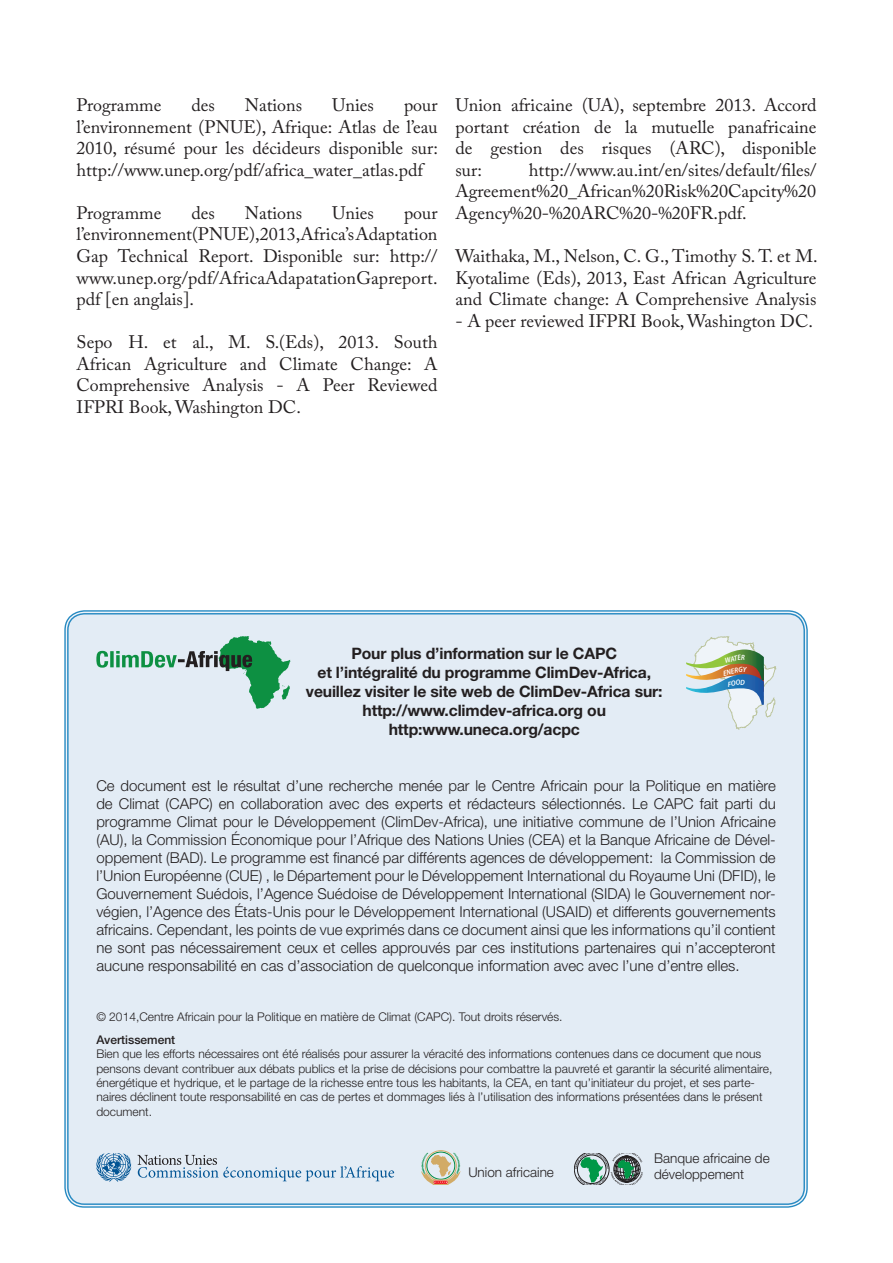
<style>
.page{position:relative;width:893px;height:1263px;background:#fff}
.page>*{position:absolute;margin:0;border:0;box-sizing:border-box;transform-origin:0 0}
.AA_body_text{font:18px/21.6px "Adobe Caslon Pro";color:#231f20;text-align:justify}
.t1{font:700 15.75px/18.9px "Helvetica Neue LT Std";letter-spacing:-.01em;color:#231f20;text-align:center}
.t2{font:300 15px/18px "Helvetica Neue LT Std";color:#231f20;text-align:justify}
.t3{font:300 13.5px/16.2px "Helvetica Neue LT Std";color:#231f20}
.t4{font:300 12px/14.4px "Helvetica Neue LT Std";color:#231f20}
.t5{font:500 12px "Helvetica Neue LT Std";color:#231f20}
.t6{font:italic 600 semi-condensed 7.5px "Myriad Pro";color:#fff}
</style>
<div class="page">
<div style="left:66px;top:612px;width:740px;height:593px;background:#e3ecf5;border-radius:18px"></div>
<svg style="left:137px;top:1155px;width:257px;height:26px"></svg>
<svg style="left:96px;top:1153px;width:35px;height:29px"></svg>
<div style="left:425px;top:1150px;width:31px;height:31px;border:1px solid #d2ab66;border-radius:50%"></div>
<svg style="left:421px;top:1152px;width:40px;height:32px"></svg>
<svg style="left:574px;top:1153px;width:69px;height:32px"></svg>
<svg style="left:96px;top:636px;width:195px;height:73px"></svg>
<svg style="left:686px;top:636px;width:90px;height:93px"></svg>
<p class="AA_body_text" style="left:77px;top:94px;width:86px">Programme</p>
<p class="AA_body_text" style="left:191px;top:94px;width:25px">des</p>
<p class="AA_body_text" style="left:245px;top:94px;width:59px">Nations</p>
<p class="AA_body_text" style="left:332px;top:94px;width:43px">Unies</p>
<p class="AA_body_text" style="left:77px;top:94px;width:363px;text-indent:327px">pour l’environnement (PNUE), Afrique: Atlas de l’eau 2010, résumé pour les décideurs disponible sur: http://www.unep.org/pdf/africa_water_atlas.pdf</p>
<p class="AA_body_text" style="left:77px;top:202px;width:86px">Programme</p>
<p class="AA_body_text" style="left:191px;top:202px;width:25px">des</p>
<p class="AA_body_text" style="left:245px;top:202px;width:59px">Nations</p>
<p class="AA_body_text" style="left:332px;top:202px;width:43px">Unies</p>
<p class="AA_body_text" style="left:77px;top:202px;width:363px;text-indent:327px">pour l’environnement(PNUE), 2013, Africa’s Adaptation Gap Technical Report. Disponible sur: http:// www.unep.org/pdf/AfricaAdapatationGapreport. pdf [en anglais].</p>
<p class="AA_body_text" style="left:77px;top:331px;width:362px">Sepo H. et al., M. S.(Eds), 2013. South African Agriculture and Climate Change: A Comprehensive Analysis - A Peer Reviewed IFPRI Book, Washington DC.</p>
<p class="AA_body_text" style="left:455px;top:94px;width:362px">Union africaine (UA), septembre 2013. Accord portant création de la mutuelle panafricaine de gestion des risques (ARC), disponible sur:</p>
<p class="AA_body_text" style="left:455px;top:159px;width:362px;text-indent:73px">http://www.au.int/en/sites/default/files/ Agreement%20_African%20Risk%20Capcity%20<br>Agency%20-%20ARC%20-%20FR.pdf.</p>
<p class="AA_body_text" style="left:455px;top:245px;width:364px">Waithaka, M., Nelson, C. G., Timothy S. T. et M.<br>Kyotalime (Eds), 2013, East African Agriculture and Climate change: A Comprehensive Analysis</p>
<p class="AA_body_text" style="left:455px;top:310px;width:359px">- A peer reviewed IFPRI Book, Washington DC.</p>
<p class="t1" style="left:306px;top:643px;width:358px">Pour plus d’information sur le CAPC<br>et l’intégralité du programme ClimDev-Africa, veuillez visiter le site web de ClimDev-Africa sur: http://www.climdev-africa.org ou http:www.uneca.org/acpc</p>
<p class="t6" style="left:743px;top:665px;width:5px">Y</p>
<p class="t2" style="left:96px;top:776px;width:681px">Ce document est le résultat d’une recherche menée par le Centre Africain pour la Politique en matière de Climat (CAPC) en collaboration avec des experts et rédacteurs sélectionnés. Le CAPC fait parti du programme Climat pour le Développement (ClimDev-Africa), une initiative commune de l’Union Africaine (AU), la Commission Économique pour l’Afrique des Nations Unies (CEA) et la Banque Africaine de Dével&shy;oppement (BAD). Le programme est financé par différents agences de développement: la Commission de l’Union Européenne (CUE) , le Département pour le Développement International du Royaume Uni (DFID), le Gouvernement Suédois, l’Agence Suédoise de Développement International (SIDA) le Gouvernement nor&shy;végien, l’Agence des États-Unis pour le Développement International (USAID) et differents gouvernements africains. Cependant, les points de vue exprimés dans ce document ainsi que les informations qu’il contient ne sont pas nécessairement ceux et celles approuvés par ces institutions partenaires qui n’accepteront aucune responsabilité en cas d’association de quelconque information avec avec l’une d’entre elles.</p>
<p class="t4" style="left:96px;top:1009px;width:468px">© 2014,Centre Africain pour la Politique en matière de Climat (CAPC). Tout droits réservés.</p>
<p class="t5" style="left:96px;top:1032px;width:80px">Avertissement</p>
<p class="t4" style="left:96px;top:1046px;width:677px">Bien que les efforts nécessaires ont été réalisés pour assurer la véracité des informations contenues dans ce document que nous pensons devant contribuer aux débats publics et la prise de décisions pour combattre la pauvreté et garantir la sécurité alimentaire, énergétique et hydrique, et le partage de la richesse entre tous les habitants, la CEA, en tant qu’initiateur du projet, et ses parte&shy;naires déclinent toute responsabilité en cas de pertes et dommages liés à l’utilisation des informations présentées dans le présent document.</p>
<p class="t3" style="left:468px;top:1164px;width:87px">Union africaine</p>
<p class="t3" style="left:654px;top:1150px;width:117px">Banque africaine de développement</p>
</div>
